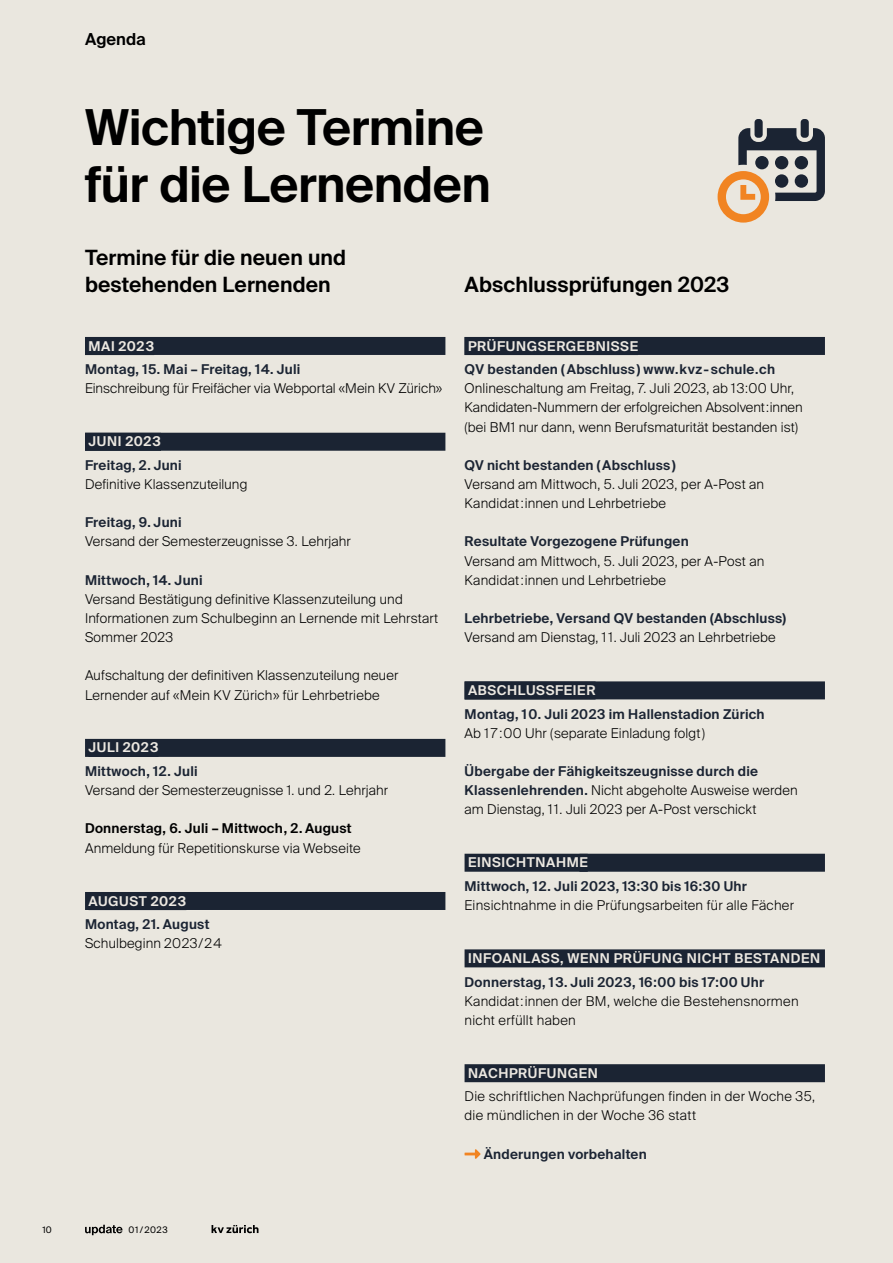
<style>
.page{position:relative;width:893px;height:1263px;background:#eae7df}
.page>*{position:absolute;margin:0;border:0;box-sizing:border-box;transform-origin:0 0}
.t1{font:600 49.5px/57px "Suisse Intl";letter-spacing:-.01em;color:#000}
.t2{font:600 21px/27px "Suisse Intl";letter-spacing:.005em;color:#000}
.t3{font:600 16.5px "Suisse Intl";color:#000}
.t4{font:300 13.5px/19.2px "Suisse Intl";letter-spacing:.015em;color:#000}
.t5{font:600 13.5px "Suisse Intl";letter-spacing:.015em;color:#1b2433}
.t6{font:600 13.5px "Suisse Intl";letter-spacing:.05em;color:#ece8e1}
.t7{font:600 13.5px "Suisse Intl";letter-spacing:.015em;color:#000}
.t8{font:9px "Suisse Intl";letter-spacing:.06em;color:#000}
.s1{font-weight:600;color:#1b2433}
</style>
<div class="page">
<svg style="left:212px;top:1225px;width:46px;height:8px"></svg>
<svg style="left:85px;top:1225px;width:38px;height:10px"></svg>
<div style="left:465px;top:337px;width:360px;height:18px;background:#1b2433"></div>
<div style="left:465px;top:681px;width:360px;height:18px;background:#1b2433"></div>
<div style="left:465px;top:854px;width:360px;height:18px;background:#1b2433"></div>
<div style="left:465px;top:949px;width:360px;height:18px;background:#1b2433"></div>
<div style="left:465px;top:1064px;width:360px;height:18px;background:#1b2433"></div>
<svg style="left:465px;top:1149px;width:15px;height:10px"></svg>
<div style="left:85px;top:337px;width:360px;height:18px;background:#1b2433"></div>
<div style="left:85px;top:433px;width:360px;height:18px;background:#1b2433"></div>
<div style="left:85px;top:739px;width:360px;height:18px;background:#1b2433"></div>
<div style="left:85px;top:892px;width:360px;height:18px;background:#1b2433"></div>
<div style="left:754px;top:119px;width:9px;height:19px;background:#1b2433;border-radius:3px"></div>
<div style="left:801px;top:119px;width:8px;height:19px;background:#1b2433;border-radius:3px"></div>
<svg style="left:718px;top:128px;width:107px;height:95px"></svg>
<p class="t3" style="left:85px;top:30px;width:62px">Agenda</p>
<h1 class="t1" style="left:85px;top:99px;width:407px">Wichtige Termine für die Lernenden</h1>
<h2 class="t2" style="left:85px;top:244px;width:263px">Termine für die neuen und bestehenden Lernenden</h2>
<p class="t6" style="left:88px;top:338px;width:67px">MAI 2023</p>
<p class="t5" style="left:85px;top:362px;width:217px">Montag, 15. Mai – Freitag, 14. Juli</p>
<p class="t4" style="left:85px;top:379px;width:359px">Einschreibung für Freifächer via Webportal «Mein KV Zürich»</p>
<p class="t6" style="left:88px;top:434px;width:74px">JUNI 2023</p>
<p class="t5" style="left:85px;top:457px;width:98px">Freitag, 2. Juni</p>
<p class="t4" style="left:85px;top:475px;width:164px">Definitive Klassenzuteilung</p>
<p class="t5" style="left:85px;top:515px;width:98px">Freitag, 9. Juni</p>
<p class="t4" style="left:85px;top:532px;width:267px">Versand der Semesterzeugnisse 3. Lehrjahr</p>
<p class="t5" style="left:85px;top:572px;width:119px">Mittwoch, 14. Juni</p>
<p class="t4" style="left:85px;top:590px;width:355px">Versand Bestätigung definitive Klassenzuteilung und<br>Informationen zum Schulbeginn an Lernende mit Lehrstart<br>Sommer 2023</p>
<p class="t4" style="left:85px;top:666px;width:315px">Aufschaltung der definitiven Klassenzuteilung neuer<br>Lernender auf «Mein KV Zürich» für Lehrbetriebe</p>
<p class="t6" style="left:88px;top:740px;width:71px">JULI 2023</p>
<p class="t5" style="left:85px;top:763px;width:114px">Mittwoch, 12. Juli</p>
<p class="t4" style="left:85px;top:781px;width:305px">Versand der Semesterzeugnisse 1. und 2. Lehrjahr</p>
<p class="t7" style="left:85px;top:821px;width:268px">Donnerstag, 6. Juli – Mittwoch, 2. August</p>
<p class="t4" style="left:85px;top:838px;width:277px">Anmeldung für Repetitionskurse via Webseite</p>
<p class="t6" style="left:88px;top:893px;width:99px">AUGUST 2023</p>
<p class="t5" style="left:85px;top:916px;width:126px">Montag, 21. August</p>
<p class="t4" style="left:85px;top:934px;width:138px">Schulbeginn 2023/24</p>
<h2 class="t2" style="left:465px;top:271px;width:266px">Abschlussprüfungen 2023</h2>
<p class="t6" style="left:468px;top:338px;width:171px">PRÜFUNGSERGEBNISSE</p>
<p class="t5" style="left:465px;top:362px;width:312px">QV bestanden (Abschluss) www.kvz-schule.ch</p>
<p class="t4" style="left:465px;top:379px;width:340px">Onlineschaltung am Freitag, 7. Juli 2023, ab 13:00 Uhr,<br>Kandidaten-Nummern der erfolgreichen Absolvent:innen (bei BM1 nur dann, wenn Berufsmaturität bestanden ist)</p>
<p class="t5" style="left:465px;top:457px;width:213px">QV nicht bestanden (Abschluss)</p>
<p class="t4" style="left:465px;top:475px;width:301px">Versand am Mittwoch, 5. Juli 2023, per A-Post an<br>Kandidat:innen und Lehrbetriebe</p>
<p class="t5" style="left:465px;top:534px;width:226px">Resultate Vorgezogene Prüfungen</p>
<p class="t4" style="left:465px;top:551px;width:301px">Versand am Mittwoch, 5. Juli 2023, per A-Post an<br>Kandidat:innen und Lehrbetriebe</p>
<p class="t5" style="left:465px;top:610px;width:323px">Lehrbetriebe, Versand QV bestanden (Abschluss)</p>
<p class="t4" style="left:465px;top:628px;width:313px">Versand am Dienstag, 1 1. Juli 2023 an Lehrbetriebe</p>
<p class="t6" style="left:468px;top:682px;width:129px">ABSCHLUSSFEIER</p>
<p class="t5" style="left:465px;top:706px;width:302px">Montag, 10. Juli 2023 im Hallenstadion Zürich</p>
<p class="t4" style="left:465px;top:723px;width:242px">Ab 1 7 :00 Uhr (separate Einladung folgt)</p>
<p class="t4" style="left:465px;top:762px;width:335px"><span class="s1">Übergabe der Fähigkeitszeugnisse durch die<br>Klassenlehrenden.</span> Nicht abgeholte Ausweise werden am Dienstag, 11. Juli 2023 per A-Post verschickt</p>
<p class="t6" style="left:468px;top:855px;width:121px">EINSICHTNAHME</p>
<p class="t5" style="left:465px;top:878px;width:284px">Mittwoch, 12. Juli 2023, 13:30 bis 16:30 Uhr</p>
<p class="t4" style="left:465px;top:896px;width:331px">Einsichtnahme in die Prüfungsarbeiten für alle Fächer</p>
<p class="t6" style="left:468px;top:950px;width:354px">INFOANLASS, WENN PRÜFUNG NICHT BESTANDEN</p>
<p class="t5" style="left:465px;top:974px;width:301px">Donnerstag, 13. Juli 2023, 16:00 bis 17:00 Uhr</p>
<p class="t4" style="left:465px;top:991px;width:335px">Kandidat:innen der BM, welche die Bestehensnormen nicht erfüllt haben</p>
<p class="t6" style="left:468px;top:1065px;width:131px">NACHPRÜFUNGEN</p>
<p class="t4" style="left:465px;top:1087px;width:352px">Die schriftlichen Nachprüfungen finden in der Woche 35, die mündlichen in der Woche 36 statt</p>
<p class="t5" style="left:484px;top:1146px;width:165px">Änderungen vorbehalten</p>
<p class="t8" style="left:43px;top:1225px;width:11px">10</p>
<p class="t8" style="left:128px;top:1225px;width:41px">01/2023</p>
</div>
